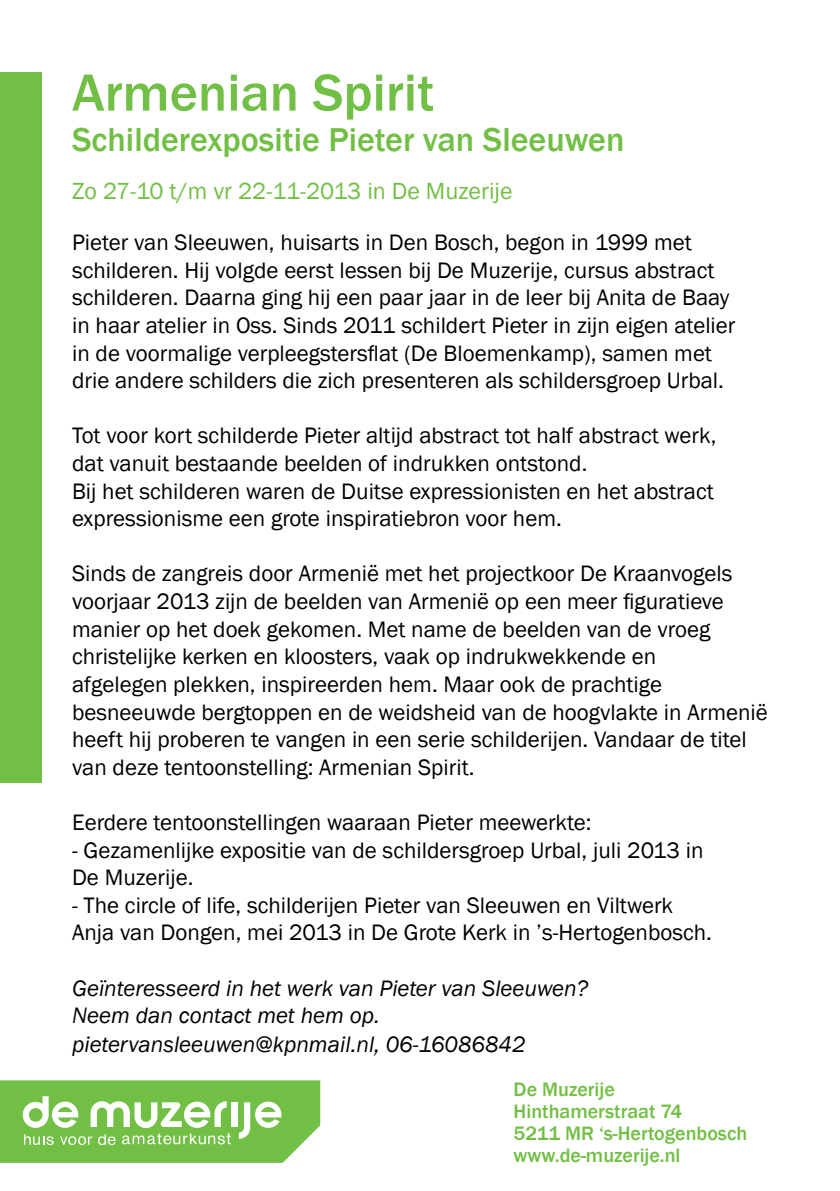
<style>
.page{position:relative;width:840px;height:1191px;background:#fff}
.page>*{position:absolute;margin:0;border:0;box-sizing:border-box;transform-origin:0 0}
.t1{font:500 54px "Franklin Gothic";color:#71bf44}
.t2{font:500 34px "Franklin Gothic";color:#71bf44}
.t3{font:24px "Franklin Gothic";color:#71bf44}
.t4{font:23px/27.6px "Franklin Gothic";color:#000}
.t5{font:italic 23px "Franklin Gothic";color:#000}
.t6{font:500 20px/22px "Franklin Gothic";color:#71bf44}
</style>
<div class="page">
<div style="left:0;top:72px;width:42px;height:710px;background:#71bf44"></div>
<svg style="left:0;top:1080px;width:320px;height:82px;background:#8bca66"></svg>
<p class="t1" style="left:72px;top:59px;width:363px">Armenian Spirit</p>
<p class="t2" style="left:72px;top:118px;width:553px">Schilderexpositie Pieter van Sleeuwen</p>
<p class="t3" style="left:72px;top:176px;width:442px">Zo 27-10 t/m vr 22-11-2013 in De Muzerije</p>
<p class="t4" style="left:72px;top:229px;width:621px">Pieter van Sleeuwen, huisarts in Den Bosch, begon in 1999 met</p>
<p class="t4" style="left:72px;top:257px;width:658px">schilderen. Hij volgde eerst lessen bij De Muzerije, cursus abstract schilderen. Daarna ging hij een paar jaar in de leer bij Anita de Baay</p>
<p class="t4" style="left:72px;top:312px;width:664px">in haar atelier in Oss. Sinds 2011 schildert Pieter in zijn eigen atelier</p>
<p class="t4" style="left:72px;top:339px;width:641px">in de voormalige verpleegstersflat (De Bloemenkamp), samen met</p>
<p class="t4" style="left:72px;top:367px;width:653px">drie andere schilders die zich presenteren als schildersgroep Urbal.</p>
<p class="t4" style="left:72px;top:422px;width:645px">Tot voor kort schilderde Pieter altijd abstract tot half abstract werk,</p>
<p class="t4" style="left:72px;top:450px;width:516px">dat vanuit bestaande beelden of indrukken ontstond.</p>
<p class="t4" style="left:72px;top:477px;width:643px">Bij het schilderen waren de Duitse expressionisten en het abstract</p>
<p class="t4" style="left:72px;top:505px;width:491px">expressionisme een grote inspiratiebron voor hem.</p>
<p class="t4" style="left:72px;top:560px;width:661px">Sinds de zangreis door Armenië met het projectkoor De Kraanvogels voorjaar 2013 zijn de beelden van Armenië op een meer figuratieve manier op het doek gekomen. Met name de beelden van de vroeg</p>
<p class="t4" style="left:72px;top:643px;width:585px">christelijke kerken en kloosters, vaak op indrukwekkende en</p>
<p class="t4" style="left:72px;top:671px;width:591px">afgelegen plekken, inspireerden hem. Maar ook de prachtige</p>
<p class="t4" style="left:72px;top:698px;width:697px">besneeuwde bergtoppen en de weidsheid van de hoogvlakte in Armenië heeft hij proberen te vangen in een serie schilderijen. Vandaar de titel van deze tentoonstelling: Armenian Spirit.</p>
<p class="t4" style="left:72px;top:809px;width:520px">Eerdere tentoonstellingen waaraan Pieter meewerkte:</p>
<p class="t4" style="left:72px;top:836px;width:632px">- Gezamenlijke expositie van de schildersgroep Urbal, juli 2013 in</p>
<p class="t4" style="left:72px;top:864px;width:123px">De Muzerije.</p>
<p class="t4" style="left:72px;top:891px;width:602px">- The circle of life, schilderijen Pieter van Sleeuwen en Viltwerk</p>
<p class="t4" style="left:72px;top:919px;width:641px">Anja van Dongen, mei 2013 in De Grote Kerk in ’s-Hertogenbosch.</p>
<p class="t5" style="left:72px;top:973px;width:517px">Geïnteresseerd in het werk van Pieter van Sleeuwen?</p>
<p class="t5" style="left:72px;top:1001px;width:309px">Neem dan contact met hem op.</p>
<p class="t5" style="left:72px;top:1030px;width:454px">pietervansleeuwen@kpnmail.nl, 06-16086842</p>
<p class="t6" style="left:513px;top:1078px;width:235px">De Muzerije<br>Hinthamerstraat 74<br>5211 MR ‘s-Hertogenbosch www.de-muzerije.nl</p>
</div>
